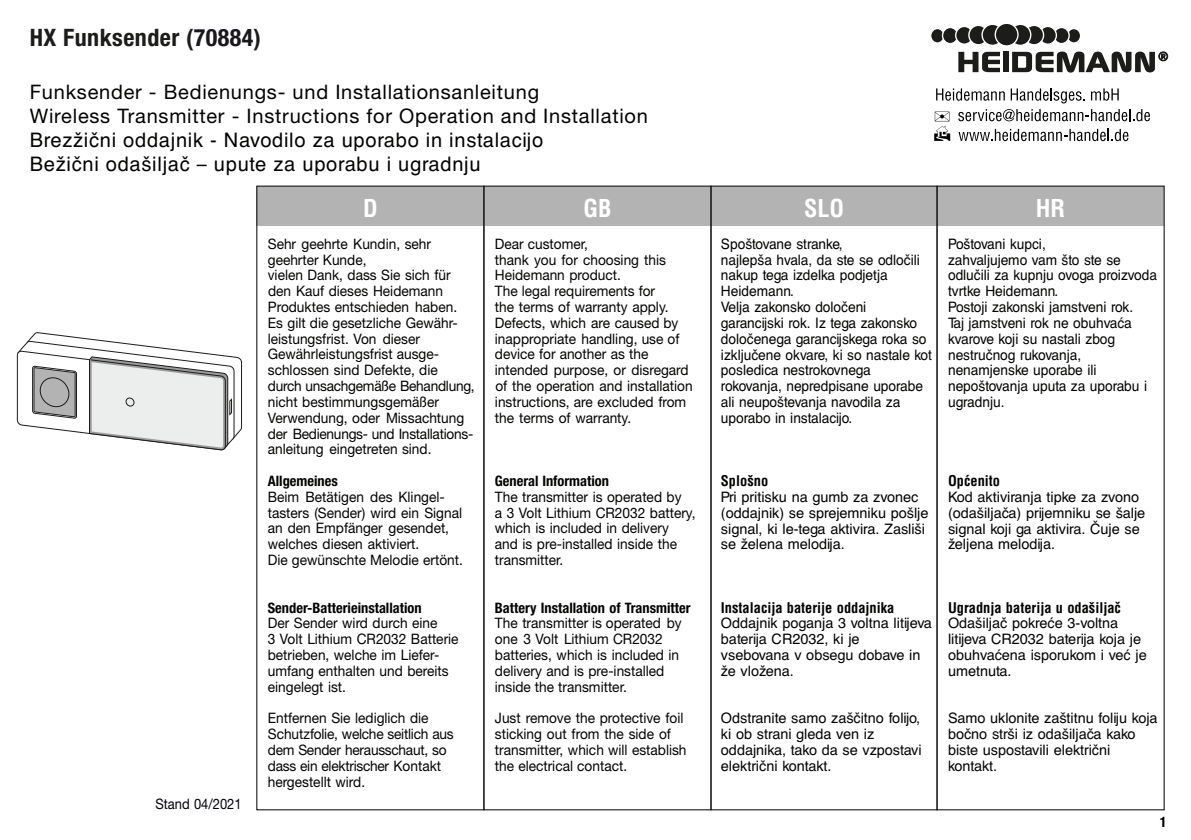
<style>
.page{position:relative;width:1191px;height:840px;background:#fff}
.page>*{position:absolute;margin:0;border:0;box-sizing:border-box;transform-origin:0 0}
.t1{font:700 condensed 24px "Helvetica Neue";letter-spacing:.02em;color:#1c1c1b}
.t2{font:700 condensed 24px "Helvetica";color:#fff}
.t3{font:20px/24px "Helvetica Neue LT Pro";letter-spacing:.04em;color:#020201}
.t4{font:20px/24px "Helvetica LTCE";letter-spacing:.04em;color:#020201}
.t5{font:14.4px/15.8px "Helvetica Neue LT Pro";color:#020201;scale:.95 1}
.t6{font:14.4px/15.8px "Helvetica LTCE";color:#020201}
.t7{font:14.4px/15.8px "Helvetica LTCE";color:#020201;scale:.95 1}
.t8{font:14.4px/15.8px "Helvetica Neue LT Pro";letter-spacing:-.02em;color:#020201;scale:.95 1}
.t9{font:700 condensed 14.4px "Helvetica Neue";color:#020201}
.t10{font:700 condensed 14.4px "Helvetica LTCE";color:#020201}
.t11{font:14.4px "Helvetica Neue LT Std";color:#000206;scale:.9 1}
.s1{color:#1a171c}
</style>
<div class="page">
<div style="left:257px;top:186px;width:907px;height:39px;background:#b3b3b3"></div>
<div style="left:936px;top:185px;width:228px;height:624px;border:1px solid #1c1c1b"></div>
<svg style="left:17px;top:332px;width:225px;height:118px"></svg>
<svg style="left:958px;top:129px;width:170px;height:12px"></svg>
<svg style="left:934px;top:111px;width:16px;height:30px"></svg>
<svg style="left:958px;top:109px;width:192px;height:12px"></svg>
<svg style="left:936px;top:88px;width:68px;height:13px"></svg>
<svg style="left:1010px;top:88px;width:75px;height:15px"></svg>
<svg style="left:1091px;top:88px;width:27px;height:13px"></svg>
<svg style="left:958px;top:52px;width:42px;height:20px"></svg>
<div style="left:1003px;top:52px;width:5px;height:20px;background:#1c1c1a"></div>
<svg style="left:1067px;top:29px;width:13px;height:14px"></svg>
<div style="left:1066px;top:28px;width:15px;height:16px;border:1px solid #fff;border-radius:50%"></div>
<div style="left:1053px;top:27px;width:16px;height:17px;background:#1c1c1a;border-radius:50%"></div>
<div style="left:1053px;top:27px;width:16px;height:17px;border:1px solid #fff;border-radius:50%"></div>
<svg style="left:1039px;top:26px;width:17px;height:18px"></svg>
<div style="left:1038px;top:26px;width:19px;height:19px;border:1px solid #fff;border-radius:50%"></div>
<svg style="left:1024px;top:25px;width:19px;height:20px"></svg>
<div style="left:1024px;top:25px;width:20px;height:20px;border:1px solid #fff;border-radius:50%"></div>
<div style="left:1010px;top:24px;width:20px;height:21px;background:#1c1c1a;border-radius:50%"></div>
<div style="left:1009px;top:24px;width:22px;height:22px;border:1px solid #fff;border-radius:50%"></div>
<div style="left:930px;top:29px;width:14px;height:14px;background:#1c1c1a;border-radius:50%"></div>
<div style="left:930px;top:28px;width:14px;height:16px;border:1px solid #fff;border-radius:50%"></div>
<svg style="left:942px;top:27px;width:15px;height:17px"></svg>
<div style="left:941px;top:27px;width:17px;height:17px;border:1px solid #fff;border-radius:50%"></div>
<svg style="left:955px;top:26px;width:18px;height:18px"></svg>
<div style="left:955px;top:26px;width:18px;height:19px;border:1px solid #fff;border-radius:50%"></div>
<div style="left:969px;top:25px;width:19px;height:20px;background:#1c1c1a;border-radius:50%"></div>
<div style="left:968px;top:25px;width:20px;height:20px;border:1px solid #fff;border-radius:50%"></div>
<div style="left:982px;top:24px;width:21px;height:21px;background:#1c1c1a;border-radius:50%"></div>
<div style="left:981px;top:24px;width:22px;height:22px;border:1px solid #fff;border-radius:50%"></div>
<div style="left:995px;top:23px;width:23px;height:23px;background:#1c1c1a;border-radius:50%"></div>
<div style="left:994px;top:23px;width:24px;height:24px;border:1px solid #fff;border-radius:50%"></div>
<svg style="left:1012px;top:51px;width:155px;height:22px"></svg>
<h1 class="t1" style="left:30px;top:23px;width:233px">HX Funksender (<span class="s1">70884</span>)</h1>
<h2 class="t3" style="left:30px;top:79px;width:620px">Funksender - Bedienungs- und Installationsanleitung<br>Wireless Transmitter - Instructions for Operation and Installation</h2>
<h2 class="t4" style="left:30px;top:128px;width:515px">Brezžični oddajnik - Navodilo za uporabo in instalacijo<br>Bežični odašiljač – upute za uporabu i ugradnju</h2>
<h1 class="t2" style="left:363px;top:193px;width:16px">D</h1>
<h1 class="t2" style="left:583px;top:193px;width:30px">GB</h1>
<h1 class="t2" style="left:804px;top:193px;width:42px">SLO</h1>
<h1 class="t2" style="left:1036px;top:193px;width:31px">HR</h1>
<p class="t5" style="left:268px;top:235px;width:219px">Sehr geehrte Kundin, sehr geehrter Kunde,<br>vielen Dank, dass Sie sich für den Kauf dieses Heidemann<br>Produktes entschieden haben.<br>Es gilt die gesetzliche Gewähr&shy;leistungsfrist. Von dieser<br>Gewährleistungsfrist ausge&shy;schlossen sind Defekte, die durch unsachgemäße Behandlung, nicht bestimmungsgemäßer<br>Verwendung, oder Missachtung der Bedienungs- und Installations&shy;anleitung eingetreten sind.</p>
<p class="t9" style="left:268px;top:472px;width:72px">Allgemeines</p>
<p class="t5" style="left:268px;top:488px;width:207px">Beim Betätigen des Klingel&shy;tasters (Sender) wird ein Signal an den Empfänger gesendet, welches diesen aktiviert.<br>Die gewünschte Melodie ertönt.</p>
<p class="t9" style="left:268px;top:598px;width:155px">Sender-Batterieinstallation</p>
<p class="t5" style="left:268px;top:614px;width:202px">Der Sender wird durch eine<br>3 Volt Lithium CR2032 Batterie betrieben, welche im Liefer&shy;umfang enthalten und bereits eingelegt ist.</p>
<p class="t8" style="left:268px;top:709px;width:197px">Entfernen Sie lediglich die<br>Schutzfolie, welche seitlich aus dem Sender herausschaut, so dass ein elektrischer Kontakt hergestellt wird.</p>
<p class="t7" style="left:721px;top:236px;width:224px">Spoštovane stranke,<br>najlepša hvala, da ste se odločili nakup tega izdelka podjetja<br>Heidemann.<br>Velja zakonsko določeni garancijski rok. Iz tega zakonsko določenega garancijskega roka so izključene okvare, ki so nastale kot posledica nestrokovnega rokovanja, nepredpisane uporabe ali neupoštevanja navodila za uporabo in instalacijo.</p>
<p class="t7" style="left:948px;top:236px;width:221px">Poštovani kupci,<br>zahvaljujemo vam što ste se odlučili za kupnju ovoga proizvoda tvrtke Heidemann.<br>Postoji zakonski jamstveni rok.<br>Taj jamstveni rok ne obuhvaća kvarove koji su nastali zbog nestručnog rukovanja, nenamjenske uporabe ili nepoštovanja uputa za uporabu i ugradnju.</p>
<p class="t5" style="left:495px;top:235px;width:210px">Dear customer,<br>thank you for choosing this<br>Heidemann product.<br>The legal requirements for<br>the terms of warranty apply.<br>Defects, which are caused by inappropriate handling, use of device for another as the intended purpose, or disregard of the operation and installation instructions, are excluded from the terms of warranty.</p>
<p class="t10" style="left:948px;top:471px;width:53px">Općenito</p>
<p class="t6" style="left:948px;top:489px;width:199px">Kod aktiviranja tipke za zvono (odašiljača) prijemniku se šalje signal koji ga aktivira. Čuje se željena melodija.</p>
<p class="t10" style="left:721px;top:471px;width:49px">Splošno</p>
<p class="t6" style="left:721px;top:489px;width:209px">Pri pritisku na gumb za zvonec (oddajnik) se sprejemniku pošlje signal, ki le-tega aktivira. Zasliši se želena melodija.</p>
<p class="t9" style="left:495px;top:472px;width:115px">General Information</p>
<p class="t5" style="left:495px;top:488px;width:213px">The transmitter is operated by<br>a 3 Volt Lithium CR2032 battery, which is included in delivery<br>and is pre-installed inside the transmitter.</p>
<p class="t9" style="left:495px;top:598px;width:197px">Battery Installation of Transmitter</p>
<p class="t5" style="left:495px;top:614px;width:198px">The transmitter is operated by one 3 Volt Lithium CR2032 batteries, which is included in delivery and is pre-installed inside the transmitter.</p>
<p class="t5" style="left:495px;top:709px;width:203px">Just remove the protective foil sticking out from the side of transmitter, which will establish the electrical contact.</p>
<p class="t10" style="left:948px;top:598px;width:174px">Ugradnja baterija u odašiljač</p>
<p class="t6" style="left:948px;top:615px;width:200px">Odašiljač pokreće 3-voltna litijeva CR2032 baterija koja je obuhvaćena isporukom i već je umetnuta.</p>
<p class="t6" style="left:948px;top:710px;width:211px">Samo uklonite zaštitnu foliju koja bočno strši iz odašiljača kako biste uspostavili električni kontakt.</p>
<p class="t10" style="left:721px;top:598px;width:175px">Instalacija baterije oddajnika</p>
<p class="t6" style="left:721px;top:615px;width:212px">Oddajnik poganja 3 voltna litijeva baterija CR2032, ki je<br>vsebovana v obsegu dobave in že vložena.</p>
<p class="t6" style="left:721px;top:710px;width:202px">Odstranite samo zaščitno folijo, ki ob strani gleda ven iz oddajnika, tako da se vzpostavi električni kontakt.</p>
<p class="t11" style="left:155px;top:794px;width:97px">Stand 04/2021</p>
<p class="t9" style="left:1159px;top:812px;width:8px">1</p>
</div>
